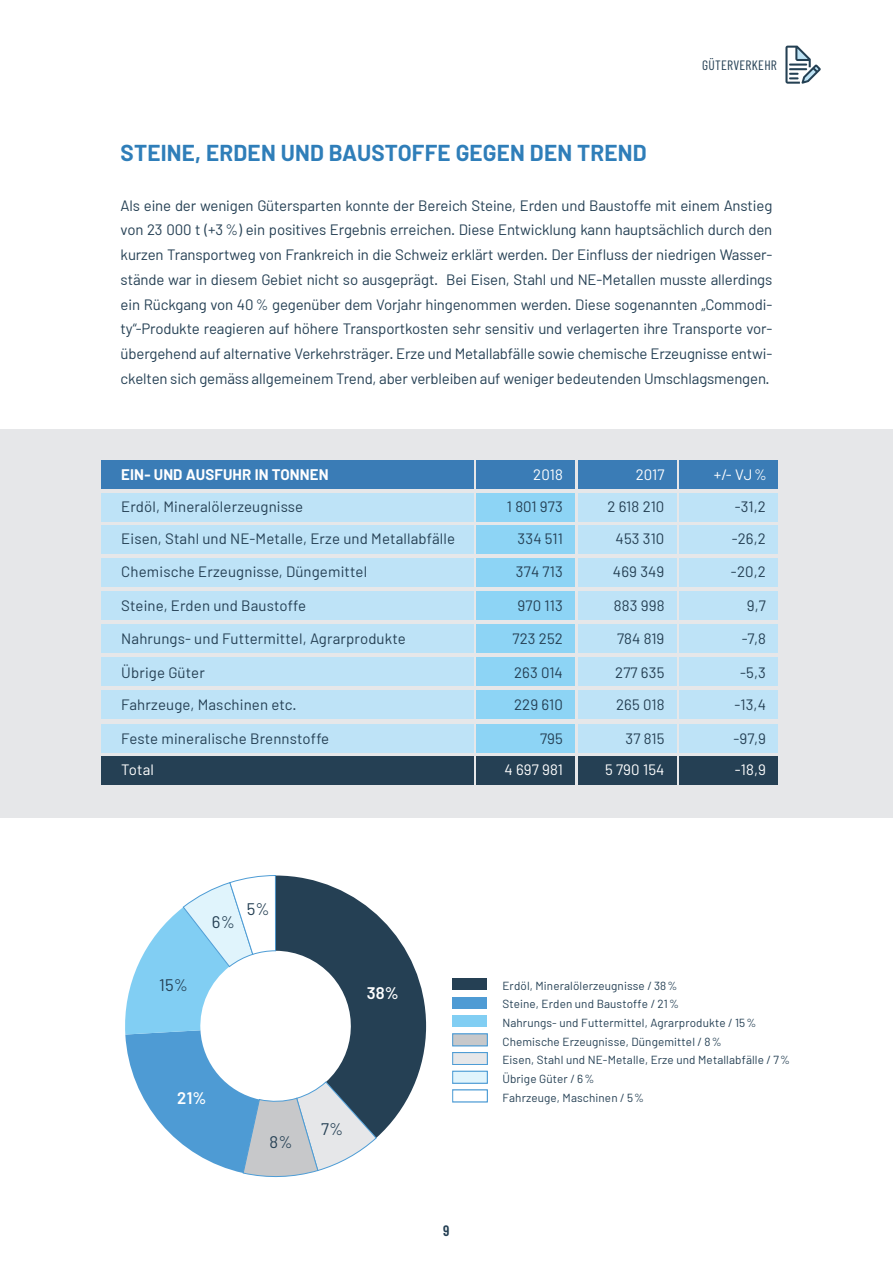
<style>
.page{position:relative;width:893px;height:1263px;background:#fff}
.page>*{position:absolute;margin:0;border:0;box-sizing:border-box;transform-origin:0 0}
.t1{font:700 22.5px "Barlow";letter-spacing:.01em;color:#2f7eb9}
.t2{font:16.8px "Barlow";color:#254054}
.t3{font:600 16.8px "Barlow";color:#fff}
.t4{font:15px/24.8px "Barlow";letter-spacing:.01em;color:#254054}
.t5{font:15px "Barlow";letter-spacing:.01em;color:#fff}
.t6{font:700 15px "Barlow";letter-spacing:.01em;color:#fff}
.t7{font:600 15px "Barlow Condensed";color:#254054}
.t8{font:13.5px "Barlow Condensed";letter-spacing:.02em;color:#254054}
.t9{font:11.7px/18.6px "Barlow";letter-spacing:.01em;color:#254054}
</style>
<div class="page">
<div style="left:0;top:429px;width:893px;height:389px;background:#e6e7e9"></div>
<svg style="left:785px;top:46px;width:36px;height:38px"></svg>
<div style="left:101px;top:461px;width:372px;height:28px;background:#3a7cb6"></div>
<div style="left:101px;top:493px;width:372px;height:28px;background:#bee3f7"></div>
<div style="left:101px;top:525px;width:372px;height:28px;background:#bee3f7"></div>
<div style="left:101px;top:658px;width:372px;height:28px;background:#bee3f7"></div>
<div style="left:101px;top:558px;width:372px;height:28px;background:#bee3f7"></div>
<div style="left:101px;top:756px;width:372px;height:28px;background:#254054"></div>
<div style="left:101px;top:691px;width:372px;height:28px;background:#bee3f7"></div>
<div style="left:101px;top:591px;width:372px;height:28px;background:#bee3f7"></div>
<div style="left:101px;top:724px;width:372px;height:28px;background:#bee3f7"></div>
<div style="left:101px;top:624px;width:372px;height:29px;background:#bee3f7"></div>
<div style="left:578px;top:461px;width:98px;height:28px;background:#3a7cb6"></div>
<div style="left:679px;top:461px;width:99px;height:28px;background:#3a7cb6"></div>
<div style="left:578px;top:493px;width:98px;height:28px;background:#bee3f7"></div>
<div style="left:679px;top:493px;width:99px;height:28px;background:#bee3f7"></div>
<div style="left:578px;top:525px;width:98px;height:28px;background:#bee3f7"></div>
<div style="left:679px;top:525px;width:99px;height:28px;background:#bee3f7"></div>
<div style="left:578px;top:658px;width:98px;height:28px;background:#bee3f7"></div>
<div style="left:679px;top:658px;width:99px;height:28px;background:#bee3f7"></div>
<div style="left:578px;top:558px;width:98px;height:28px;background:#bee3f7"></div>
<div style="left:679px;top:558px;width:99px;height:28px;background:#bee3f7"></div>
<div style="left:578px;top:756px;width:98px;height:28px;background:#254054"></div>
<div style="left:679px;top:756px;width:99px;height:28px;background:#254054"></div>
<div style="left:578px;top:691px;width:98px;height:28px;background:#bee3f7"></div>
<div style="left:679px;top:691px;width:99px;height:28px;background:#bee3f7"></div>
<div style="left:578px;top:591px;width:98px;height:28px;background:#bee3f7"></div>
<div style="left:679px;top:591px;width:99px;height:28px;background:#bee3f7"></div>
<div style="left:578px;top:724px;width:98px;height:28px;background:#bee3f7"></div>
<div style="left:679px;top:724px;width:99px;height:28px;background:#bee3f7"></div>
<div style="left:578px;top:624px;width:98px;height:29px;background:#bee3f7"></div>
<div style="left:679px;top:624px;width:99px;height:29px;background:#bee3f7"></div>
<div style="left:476px;top:461px;width:99px;height:28px;background:#3a7cb6"></div>
<div style="left:476px;top:493px;width:99px;height:28px;background:#8dd4f5"></div>
<div style="left:476px;top:525px;width:99px;height:28px;background:#8dd4f5"></div>
<div style="left:476px;top:658px;width:99px;height:28px;background:#8dd4f5"></div>
<div style="left:476px;top:558px;width:99px;height:28px;background:#8dd4f5"></div>
<div style="left:476px;top:756px;width:99px;height:28px;background:#254054"></div>
<div style="left:476px;top:691px;width:99px;height:28px;background:#8dd4f5"></div>
<div style="left:476px;top:591px;width:99px;height:28px;background:#8dd4f5"></div>
<div style="left:476px;top:724px;width:99px;height:28px;background:#8dd4f5"></div>
<div style="left:476px;top:624px;width:99px;height:29px;background:#8dd4f5"></div>
<div style="left:453px;top:978px;width:34px;height:12px;background:#254054"></div>
<div style="left:453px;top:996px;width:34px;height:12px;background:#4e9bd4"></div>
<div style="left:453px;top:1015px;width:34px;height:12px;background:#81cef3"></div>
<svg style="left:125px;top:875px;width:301px;height:303px"></svg>
<hr style="left:275px;top:875px;width:1px;height:76px;background:#254054">
<div style="left:453px;top:1034px;width:34px;height:12px;background:#c7c8ca"></div>
<div style="left:452px;top:1034px;width:35px;height:12px;border:1px solid #4d9cd5"></div>
<div style="left:453px;top:1052px;width:34px;height:12px;background:#e6e7e9"></div>
<div style="left:452px;top:1052px;width:35px;height:13px;border:1px solid #4d9cd5"></div>
<div style="left:453px;top:1071px;width:34px;height:12px;background:#e0f4fc"></div>
<div style="left:452px;top:1071px;width:35px;height:12px;border:1px solid #4d9cd5"></div>
<p class="t8" style="left:702px;top:56px;width:76px">GÜTERVERKEHR</p>
<h1 class="t1" style="left:121px;top:139px;width:528px">STEINE, ERDEN UND BAUSTOFFE GEGEN DEN TREND</h1>
<p class="t4" style="left:121px;top:192px;width:653px;text-align:justify">Als eine der wenigen Gütersparten konnte der Bereich Steine, Erden und Baustoffe mit einem Anstieg von 23 000 t (+3 %) ein positives Ergebnis erreichen. Diese Entwicklung kann hauptsächlich durch den kurzen Transportweg von Frankreich in die Schweiz erklärt werden. Der Einfluss der niedrigen Wasser&shy;stände war in diesem Gebiet nicht so ausgeprägt. Bei Eisen, Stahl und NE-Metallen musste allerdings ein Rückgang von 40 % gegenüber dem Vorjahr hingenommen werden. Diese sogenannten „Commodi&shy;ty“-Produkte reagieren auf höhere Transportkosten sehr sensitiv und verlagerten ihre Transporte vor&shy;übergehend auf alternative Verkehrsträger. Erze und Metallabfälle sowie chemische Erzeugnisse entwi&shy;ckelten sich gemäss allgemeinem Trend, aber verbleiben auf weniger bedeutenden Umschlagsmengen.</p>
<p class="t6" style="left:121px;top:465px;width:209px">EIN- UND AUSFUHR IN TONNEN</p>
<p class="t4" style="left:121px;top:490px;width:335px;line-height:32.1px">Erdöl, Mineralölerzeugnisse<br>Eisen, Stahl und NE-Metalle, Erze und Metallabfälle</p>
<p class="t4" style="left:121px;top:559px;width:247px">Chemische Erzeugnisse, Düngemittel</p>
<p class="t4" style="left:121px;top:592px;width:186px">Steine, Erden und Baustoffe</p>
<p class="t4" style="left:121px;top:626px;width:286px">Nahrungs- und Futtermittel, Agrarprodukte</p>
<p class="t4" style="left:121px;top:660px;width:85px">Übrige Güter</p>
<p class="t4" style="left:121px;top:692px;width:177px">Fahrzeuge, Maschinen etc.</p>
<p class="t4" style="left:121px;top:726px;width:209px">Feste mineralische Brennstoffe</p>
<p class="t5" style="left:121px;top:760px;width:34px">Total</p>
<p class="t5" style="left:533px;top:465px;width:31px">2018</p>
<p class="t4" style="left:507px;top:490px;width:58px;line-height:32.1px;text-align:right">1 801 973<br>334 511</p>
<p class="t4" style="left:516px;top:559px;width:49px">374 713</p>
<p class="t4" style="left:517px;top:592px;width:47px">970 113</p>
<p class="t4" style="left:512px;top:626px;width:52px">723 252</p>
<p class="t4" style="left:514px;top:660px;width:50px">263 014</p>
<p class="t4" style="left:514px;top:692px;width:50px">229 610</p>
<p class="t4" style="left:540px;top:726px;width:24px">795</p>
<p class="t5" style="left:504px;top:760px;width:60px">4 697 981</p>
<p class="t5" style="left:636px;top:465px;width:30px">2017</p>
<p class="t5" style="left:714px;top:465px;width:55px">+/- VJ %</p>
<p class="t4" style="left:607px;top:490px;width:59px;line-height:32.1px;text-align:center">2 618 210<br>453 310</p>
<p class="t4" style="left:613px;top:559px;width:53px">469 349</p>
<p class="t4" style="left:614px;top:592px;width:52px">883 998</p>
<p class="t4" style="left:617px;top:626px;width:49px">784 819</p>
<p class="t4" style="left:615px;top:660px;width:51px">277 635</p>
<p class="t4" style="left:616px;top:692px;width:50px">265 018</p>
<p class="t4" style="left:626px;top:726px;width:40px">37 815</p>
<p class="t5" style="left:605px;top:760px;width:61px">5 790 154</p>
<p class="t4" style="left:732px;top:490px;width:36px;line-height:32.1px">-31,2 -26,2</p>
<p class="t4" style="left:731px;top:559px;width:37px">-20,2</p>
<p class="t4" style="left:747px;top:592px;width:21px">9,7</p>
<p class="t4" style="left:742px;top:626px;width:26px">-7,8</p>
<p class="t4" style="left:740px;top:660px;width:27px">-5,3</p>
<p class="t4" style="left:734px;top:692px;width:33px">-13,4</p>
<p class="t4" style="left:733px;top:726px;width:34px">-97,9</p>
<p class="t5" style="left:735px;top:760px;width:33px">-18,9</p>
<p class="t2" style="left:159px;top:974px;width:30px">15%</p>
<p class="t2" style="left:212px;top:911px;width:24px">6%</p>
<p class="t2" style="left:247px;top:898px;width:24px">5%</p>
<p class="t3" style="left:367px;top:982px;width:34px">38%</p>
<p class="t3" style="left:177px;top:1088px;width:31px">21%</p>
<p class="t2" style="left:269px;top:1132px;width:25px">8%</p>
<p class="t2" style="left:321px;top:1119px;width:24px">7%</p>
<p class="t7" style="left:443px;top:1221px;width:8px">9</p>
<p class="t9" style="left:502px;top:976px;width:289px">Erdöl, Mineralölerzeugnisse / 38%<br>Steine, Erden und Baustoffe / 21%<br>Nahrungs- und Futtermittel, Agrarprodukte / 15% Chemische Erzeugnisse, Düngemittel / 8%<br>Eisen, Stahl und NE-Metalle, Erze und Metallabfälle / 7% Übrige Güter / 6%<br>Fahrzeuge, Maschinen / 5%</p>
</div>
